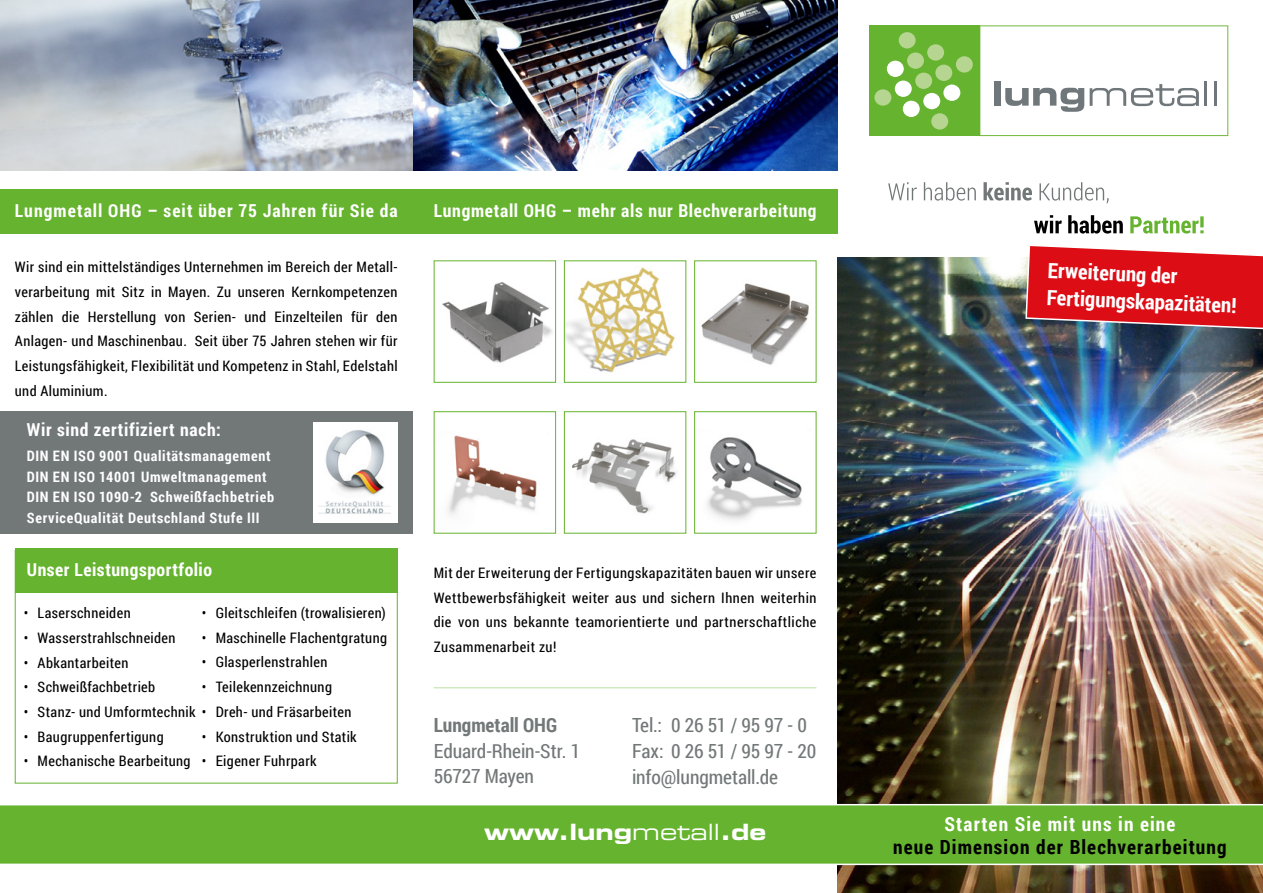
<style>
.page{position:relative;width:1263px;height:893px;background:#fff}
.page>*{position:absolute;margin:0;border:0;box-sizing:border-box;transform-origin:0 0}
.t1{font:22.5px "Eurostile LT Std Bold Ex 2";color:#fff}
.t2{font:700 21px/26.7px "Roboto Condensed";color:#fff}
.t3{font:19.5px/25.5px "Roboto Condensed";letter-spacing:-.005em;color:#727777}
.t4{font:700 19.5px "Roboto Condensed";letter-spacing:.06em;color:#000}
.t5{font:700 19.5px "Roboto Condensed";letter-spacing:.06em;color:#fff}
.t6{font:700 19.5px "Roboto Condensed";color:#727777}
.t7{font:700 17.85px "Roboto Condensed";letter-spacing:.04em;color:#fff}
.t8{font:700 17.85px "Roboto Condensed";letter-spacing:.06em;color:#fff}
.t9{font:14.4px/24.8px "Roboto Condensed";letter-spacing:.03em;color:#000;text-align:justify}
.t10{font:700 14.4px/20.5px "Roboto Condensed";letter-spacing:.05em;color:#fff}
.s1{font-family:"Eurostile LT Std Ex 2"}
</style>
<div class="page">
<img style="left:838px;top:257px;width:425px;height:636px">
<div style="left:869px;top:25px;width:111px;height:111px;background:#65b32e"></div>
<svg style="left:980px;top:25px;width:248px;height:111px"></svg>
<hr style="left:1204px;top:81px;width:3px;height:25px;background:#70777a">
<hr style="left:1214px;top:81px;width:3px;height:25px;background:#70777a">
<div style="left:895px;top:81px;width:17px;height:16px;background:#fff;border-radius:50%"></div>
<div style="left:887px;top:61px;width:17px;height:16px;background:#fff;border-radius:50%"></div>
<div style="left:903px;top:101px;width:17px;height:16px;background:#fff;border-radius:50%"></div>
<div style="left:923px;top:93px;width:17px;height:16px;background:#fff;border-radius:50%"></div>
<div style="left:943px;top:85px;width:17px;height:16px;background:#fff;border-radius:50%"></div>
<div style="left:899px;top:32px;width:17px;height:16px;background:#b6d590;border-radius:50%"></div>
<div style="left:907px;top:52px;width:17px;height:17px;background:#b6d590;border-radius:50%"></div>
<div style="left:927px;top:44px;width:17px;height:17px;background:#b6d590;border-radius:50%"></div>
<div style="left:915px;top:73px;width:17px;height:16px;background:#b6d590;border-radius:50%"></div>
<div style="left:935px;top:65px;width:17px;height:16px;background:#b6d590;border-radius:50%"></div>
<div style="left:956px;top:56px;width:17px;height:17px;background:#b6d590;border-radius:50%"></div>
<div style="left:931px;top:113px;width:17px;height:17px;background:#b6d590;border-radius:50%"></div>
<div style="left:874px;top:89px;width:17px;height:17px;background:#b6d590;border-radius:50%"></div>
<div style="left:0;top:804px;width:1263px;height:61px;background:#65b32e"></div>
<img style="left:0;top:0;width:838px;height:170px">
<div style="left:0;top:411px;width:412px;height:123px;background:#727777"></div>
<div style="left:0;top:189px;width:838px;height:44px;background:#65b32e"></div>
<div style="left:313px;top:422px;width:85px;height:101px;background:#fff"></div>
<img style="left:319px;top:430px;width:71px;height:84px">
<svg style="left:1025px;top:246px;width:238px;height:86px;background:#cf2830"></svg>
<img style="left:442px;top:282px;width:110px;height:81px">
<div style="left:434px;top:260px;width:122px;height:123px;border:1px solid #65b32e"></div>
<img style="left:701px;top:283px;width:108px;height:82px">
<div style="left:694px;top:260px;width:122px;height:123px;border:1px solid #65b32e"></div>
<img style="left:566px;top:267px;width:109px;height:106px">
<div style="left:564px;top:260px;width:122px;height:123px;border:1px solid #65b32e"></div>
<img style="left:572px;top:439px;width:105px;height:75px">
<div style="left:564px;top:411px;width:122px;height:123px;border:1px solid #65b32e"></div>
<img style="left:448px;top:435px;width:89px;height:80px">
<div style="left:434px;top:411px;width:122px;height:123px;border:1px solid #65b32e"></div>
<img style="left:707px;top:437px;width:95px;height:84px">
<div style="left:694px;top:411px;width:122px;height:123px;border:1px solid #65b32e"></div>
<hr style="left:434px;top:687px;width:382px;height:1px;background:#65b32e">
<svg style="left:1130px;top:216px;width:73px;height:18px"></svg>
<svg style="left:1034px;top:215px;width:89px;height:19px"></svg>
<svg style="left:888px;top:182px;width:220px;height:21px"></svg>
<div style="left:15px;top:550px;width:383px;height:233px;background:#fff;border:1px solid #65b32e"></div>
<div style="left:15px;top:548px;width:383px;height:44px;background:#65b32e"></div>
<p class="t8" style="left:15px;top:198px;width:384px">Lungmetall OHG – seit über 75 Jahren für Sie da</p>
<p class="t9" style="left:15px;top:254px;width:384px">Wir sind ein mittelständiges Unternehmen im Bereich der Metall&shy;verarbeitung mit Sitz in Mayen. Zu unseren Kernkompetenzen zählen die Herstellung von Serien- und Einzelteilen für den Anlagen- und Maschinenbau. Seit über 75 Jahren stehen wir für Leistungsfähigkeit, Flexibilität und Kompetenz in Stahl, Edelstahl und Aluminium.</p>
<p class="t7" style="left:27px;top:417px;width:195px">Wir sind zertifiziert nach:</p>
<p class="t10" style="left:27px;top:445px;width:249px">DIN EN ISO 9001 Qualitätsmanagement DIN EN ISO 14001 Umweltmanagement DIN EN ISO 1090-2 Schweißfachbetrieb ServiceQualität Deutschland Stufe III</p>
<p class="t7" style="left:27px;top:557px;width:187px">Unser Leistungsportfolio</p>
<p class="t9" style="left:24px;top:600px;width:108px">• Laserschneiden</p>
<p class="t9" style="left:24px;top:625px;width:153px">• Wasserstrahlschneiden</p>
<p class="t9" style="left:24px;top:649px;width:106px">• Abkantarbeiten</p>
<p class="t9" style="left:24px;top:674px;width:133px">• Schweißfachbetrieb</p>
<p class="t9" style="left:24px;top:699px;width:329px">• Stanz- und Umformtechnik • Dreh- und Fräsarbeiten</p>
<p class="t9" style="left:24px;top:724px;width:141px">• Baugruppenfertigung</p>
<p class="t9" style="left:24px;top:748px;width:168px">• Mechanische Bearbeitung</p>
<p class="t9" style="left:202px;top:600px;width:185px">• Gleitschleifen (trowalisieren)</p>
<p class="t9" style="left:202px;top:625px;width:187px">• Maschinelle Flachentgratung</p>
<p class="t9" style="left:202px;top:649px;width:127px">• Glasperlenstrahlen</p>
<p class="t9" style="left:202px;top:674px;width:132px">• Teilekennzeichnung</p>
<p class="t9" style="left:202px;top:724px;width:156px">• Konstruktion und Statik</p>
<p class="t9" style="left:202px;top:748px;width:116px">• Eigener Fuhrpark</p>
<p class="t7" style="left:434px;top:198px;width:384px">Lungmetall OHG – mehr als nur Blechverarbeitung</p>
<p class="t9" style="left:434px;top:560px;width:384px">Mit der Erweiterung der Fertigungskapazitäten bauen wir unsere Wettbewerbsfähigkeit weiter aus und sichern Ihnen weiterhin die von uns bekannte teamorientierte und partnerschaftliche Zusammenarbeit zu!</p>
<h3 class="t6" style="left:434px;top:712px;width:125px">Lungmetall OHG</h3>
<h3 class="t3" style="left:434px;top:738px;width:148px">Eduard-Rhein-Str. 1<br>56727 Mayen</h3>
<h3 class="t3" style="left:632px;top:712px;width:186px">Tel.: 0 26 51 / 95 97 - 0<br>Fax: 0 26 51 / 95 97 - 20 info@lungmetall.de</h3>
<h1 class="t1" style="left:484px;top:816px;width:284px">www.lung<span class="s1">metall</span>.de</h1>
<h2 class="t2" style="left:1049px;top:256px;width:192px;rotate:3deg">Erweiterung der<br>Fertigungskapazitäten!</h2>
<h3 class="t5" style="left:944px;top:810px;width:233px">Starten Sie mit uns in eine</h3>
<h3 class="t4" style="left:893px;top:833px;width:335px">neue Dimension der Blechverarbeitung</h3>
</div>
